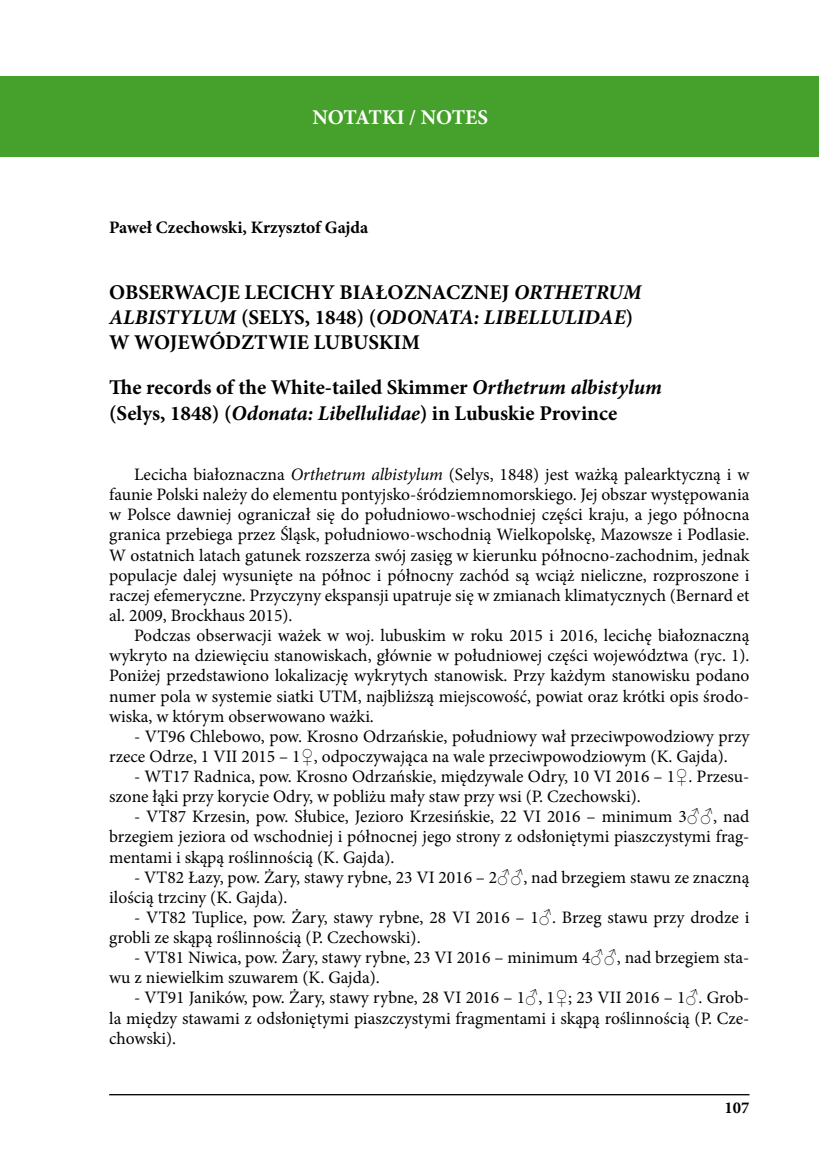
<style>
.page{position:relative;width:819px;height:1166px;background:#fff}
.page>*{position:absolute;margin:0;border:0;box-sizing:border-box;transform-origin:0 0}
.t1{font:700 21px/25.2px "Minion Pro";color:#000}
.t2{font:700 21px "Minion Pro";letter-spacing:-.01em;color:#fff}
.t3{font:17.5px/20.1px "Minion Pro";color:#000}
.t4{font:700 17.5px "Minion Pro";color:#000}
.t5{font:700 16.62px "Minion Pro";color:#000}
.s1{font-style:italic}
.s2{font-family:"Times New Roman"}
</style>
<div class="page">
<hr style="left:109px;top:1094px;width:640px;height:1px;background:#000">
<div style="left:0;top:76px;width:819px;height:80px;background:#45a12b"></div>
<p class="t2" style="left:312px;top:102px;width:177px">NOTATKI / NOTES</p>
<p class="t4" style="left:109px;top:215px;width:261px">Paweł Czechowski, Krzysztof Gajda</p>
<p class="t1" style="left:109px;top:279px;width:534px">OBSERWACJE LECICHY białoznacznej <span class="s1">ORTHETRUM<br>ALBISTYLUM</span> (SELYS, 1848) (<span class="s1">ODONATA: LIBELLULIDAE</span>)<br>W WOJEWÓDZTWIE LUBUSKIM</p>
<p class="t1" style="left:109px;top:375px;width:554px">The records of the White-tailed Skimmer <span class="s1">Orthetrum albistylum </span>(Selys, 1848) (<span class="s1">Odonata: Libellulidae</span>) in Lubuskie Province</p>
<p class="t3" style="left:109px;top:464px;width:641px;text-align:justify;text-indent:25px">Lecicha białoznaczna <span class="s1">Orthetrum albistylum</span> (Selys, 1848) jest ważką palearktyczną i w faunie Polski należy do elementu pontyjsko-śródziemnomorskiego. Jej obszar występowania w Polsce dawniej ograniczał się do południowo-wschodniej części kraju, a jego północna granica przebiega przez Śląsk, południowo-wschodnią Wielkopolskę, Mazowsze i Podlasie.<br>W ostatnich latach gatunek rozszerza swój zasięg w kierunku północno-zachodnim, jednak populacje dalej wysunięte na północ i północny zachód są wciąż nieliczne, rozproszone i raczej efemeryczne. Przyczyny ekspansji upatruje się w zmianach klimatycznych (Bernard et al. 2009, Brockhaus 2015).</p>
<p class="t3" style="left:109px;top:625px;width:641px;text-align:justify;text-indent:25px">Podczas obserwacji ważek w woj. lubuskim w roku 2015 i 2016, lecichę białoznaczną wykryto na dziewięciu stanowiskach, głównie w południowej części województwa (ryc. 1).<br>Poniżej przedstawiono lokalizację wykrytych stanowisk. Przy każdym stanowisku podano numer pola w systemie siatki UTM, najbliższą miejscowość, powiat oraz krótki opis środo&shy;wiska, w którym obserwowano ważki.</p>
<p class="t3" style="left:109px;top:726px;width:641px;text-indent:25px">- VT96 Chlebowo, pow. Krosno Odrzańskie, południowy wał przeciwpowodziowy przy rzece Odrze, 1 VII 2015 – 1<span class="s2">♀</span>, odpoczywająca na wale przeciwpowodziowym (K. Gajda).</p>
<p class="t3" style="left:109px;top:766px;width:641px;text-indent:25px">- WT17 Radnica, pow. Krosno Odrzańskie, międzywale Odry, 10 VI 2016 – 1<span class="s2">♀</span>. Przesu&shy;szone łąki przy korycie Odry, w pobliżu mały staw przy wsi (P. Czechowski).</p>
<p class="t3" style="left:109px;top:807px;width:641px;text-align:justify;text-indent:25px">- VT87 Krzesin, pow. Słubice, Jezioro Krzesińskie, 22 VI 2016 – minimum 3<span class="s2">♂♂</span>, nad brzegiem jeziora od wschodniej i północnej jego strony z odsłoniętymi piaszczystymi frag&shy;mentami i skąpą roślinnością (K. Gajda).</p>
<p class="t3" style="left:109px;top:867px;width:641px;text-indent:25px">- VT82 Łazy, pow. Żary, stawy rybne, 23 VI 2016 – 2<span class="s2">♂♂</span>, nad brzegiem stawu ze znaczną ilością trzciny (K. Gajda).</p>
<p class="t3" style="left:109px;top:907px;width:641px;text-indent:25px">- VT82 Tuplice, pow. Żary, stawy rybne, 28 VI 2016 – 1<span class="s2">♂</span>. Brzeg stawu przy drodze i grobli ze skąpą roślinnością (P. Czechowski).</p>
<p class="t3" style="left:109px;top:947px;width:641px;text-indent:25px">- VT81 Niwica, pow. Żary, stawy rybne, 23 VI 2016 – minimum 4<span class="s2">♂♂</span>, nad brzegiem sta&shy;wu z niewielkim szuwarem (K. Gajda).</p>
<p class="t3" style="left:109px;top:988px;width:641px;text-align:justify;text-indent:25px">- VT91 Janików, pow. Żary, stawy rybne, 28 VI 2016 – 1<span class="s2">♂</span>, 1<span class="s2">♀</span>; 23 VII 2016 – 1<span class="s2">♂</span>. Grob&shy;la między stawami z odsłoniętymi piaszczystymi fragmentami i skąpą roślinnością (P. Cze&shy;chowski).</p>
<p class="t5" style="left:724px;top:1096px;width:26px">107</p>
</div>
